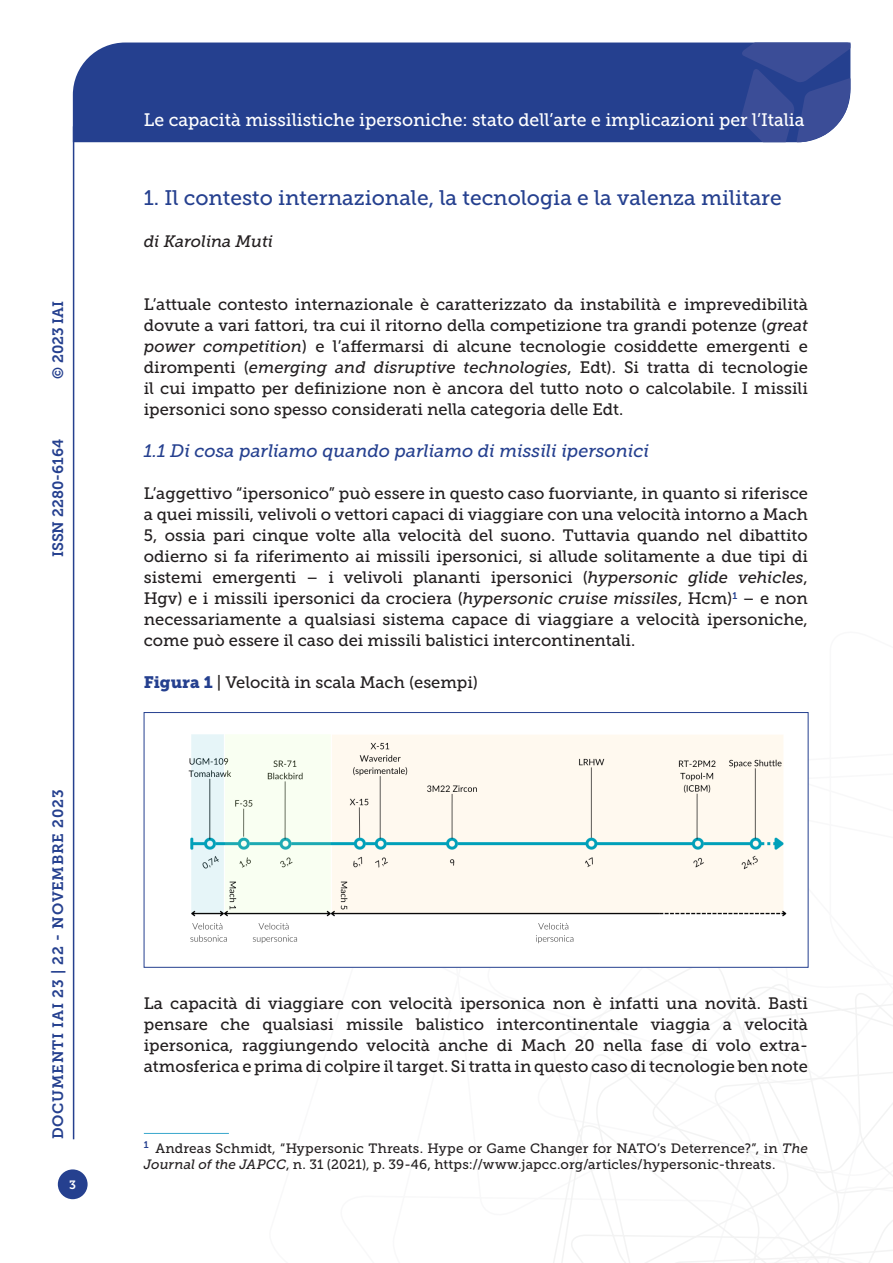
<style>
.page{position:relative;width:893px;height:1263px;background:#fff}
.page>*{position:absolute;margin:0;border:0;box-sizing:border-box;transform-origin:0 0}
.Titolo_paragrafo{font:21px "Museo Slab 500";color:#25408f}
.t1{font:18px "Museo Slab 500";color:#fff}
.Titolo_paragrafo_2{font:italic 18px "Museo Slab 500";color:#25408f}
.Testo{font:16.5px/21px "Museo Slab 500";color:#231f20;text-align:justify}
.Testo-2{font:italic 16.5px "Museo Slab 500";letter-spacing:-.005em;color:#231f20}
.t2{font:15px "Museo Slab 700";letter-spacing:.05em;color:#25408f}
.t3{font:15px "Museo Slab 700";color:#25408f}
.Nota{font:13.5px/16.2px "Museo Slab 500";letter-spacing:.01em;color:#231f20}
.t4{font:12px "Museo Slab 700";color:#fff}
.s1{font-style:italic}
.s2{font-family:"Museo Slab 900";color:#25408f}
</style>
<div class="page">
<svg style="left:531px;top:956px;width:362px;height:307px"></svg>
<div style="left:73px;top:43px;width:668px;height:99px;background:#25408f"></div>
<svg style="left:741px;top:43px;width:109px;height:99px"></svg>
<div style="left:58px;top:1169px;width:30px;height:30px;background:#25408f;border-radius:50%"></div>
<hr style="left:73px;top:126px;width:1px;height:1013px;background:#25408f">
<img style="left:188px;top:734px;width:618px;height:231px">
<div style="left:144px;top:712px;width:664px;height:255px;border:1px solid #25408f"></div>
<hr style="left:144px;top:1133px;width:85px;height:1px;background:#39a7cc">
<p class="t2" style="left:50px;top:379px;width:80px;rotate:-90deg">© 2023 IAI</p>
<p class="t3" style="left:50px;top:557px;width:120px;rotate:-90deg">ISSN 2280-6164</p>
<p class="t2" style="left:50px;top:1139px;width:351px;rotate:-90deg">DOCUMENTI IAI 23 | 22 - NOVEMBRE 2023</p>
<p class="t4" style="left:69px;top:1178px;width:8px">3</p>
<p class="t1" style="left:144px;top:110px;width:662px">Le capacità missilistiche ipersoniche: stato dell’arte e implicazioni per l’Italia</p>
<p class="Titolo_paragrafo" style="left:144px;top:186px;width:639px">1. Il contesto internazionale, la tecnologia e la valenza militare</p>
<p class="Testo-2" style="left:144px;top:232px;width:131px">di Karolina Muti</p>
<p class="Testo" style="left:144px;top:294px;width:666px">L’attuale contesto internazionale è caratterizzato da instabilità e imprevedibilità dovute a vari fattori, tra cui il ritorno della competizione tra grandi potenze (<span class="s1">great power competition</span>) e l’affermarsi di alcune tecnologie cosiddette emergenti e dirompenti (<span class="s1">emerging and disruptive technologies</span>, Edt). Si tratta di tecnologie il cui impatto per definizione non è ancora del tutto noto o calcolabile. I missili ipersonici sono spesso considerati nella categoria delle Edt.</p>
<p class="Titolo_paragrafo_2" style="left:144px;top:441px;width:507px">1.1 Di cosa parliamo quando parliamo di missili ipersonici</p>
<p class="Testo" style="left:144px;top:483px;width:666px">L’aggettivo “ipersonico” può essere in questo caso fuorviante, in quanto si riferisce a quei missili, velivoli o vettori capaci di viaggiare con una velocità intorno a Mach 5, ossia pari cinque volte alla velocità del suono. Tuttavia quando nel dibattito odierno si fa riferimento ai missili ipersonici, si allude solitamente a due tipi di sistemi emergenti – i velivoli plananti ipersonici (<span class="s1">hypersonic glide vehicles</span>, Hgv) e i missili ipersonici da crociera (<span class="s1">hypersonic cruise missiles</span>, Hcm)<sup>1</sup> – e non necessariamente a qualsiasi sistema capace di viaggiare a velocità ipersoniche, come può essere il caso dei missili balistici intercontinentali.</p>
<p class="Testo" style="left:144px;top:672px;width:336px"><span class="s2">Figura 1</span> | Velocità in scala Mach (esempi)</p>
<p class="Testo" style="left:144px;top:993px;width:666px">La capacità di viaggiare con velocità ipersonica non è infatti una novità. Basti pensare che qualsiasi missile balistico intercontinentale viaggia a velocità ipersonica, raggiungendo velocità anche di Mach 20 nella fase di volo extra&shy;atmosferica e prima di colpire il target. Si tratta in questo caso di tecnologie ben note</p>
<p class="Nota" style="left:144px;top:1140px;width:666px"><sup>1</sup> Andreas Schmidt, “Hypersonic Threats. Hype or Game Changer for NATO’s Deterrence?”, in <span class="s1">The<br>Journal of the JAPCC</span>, n. 31 (2021), p. 39-46, https://www.japcc.org/articles/hypersonic-threats.</p>
</div>
